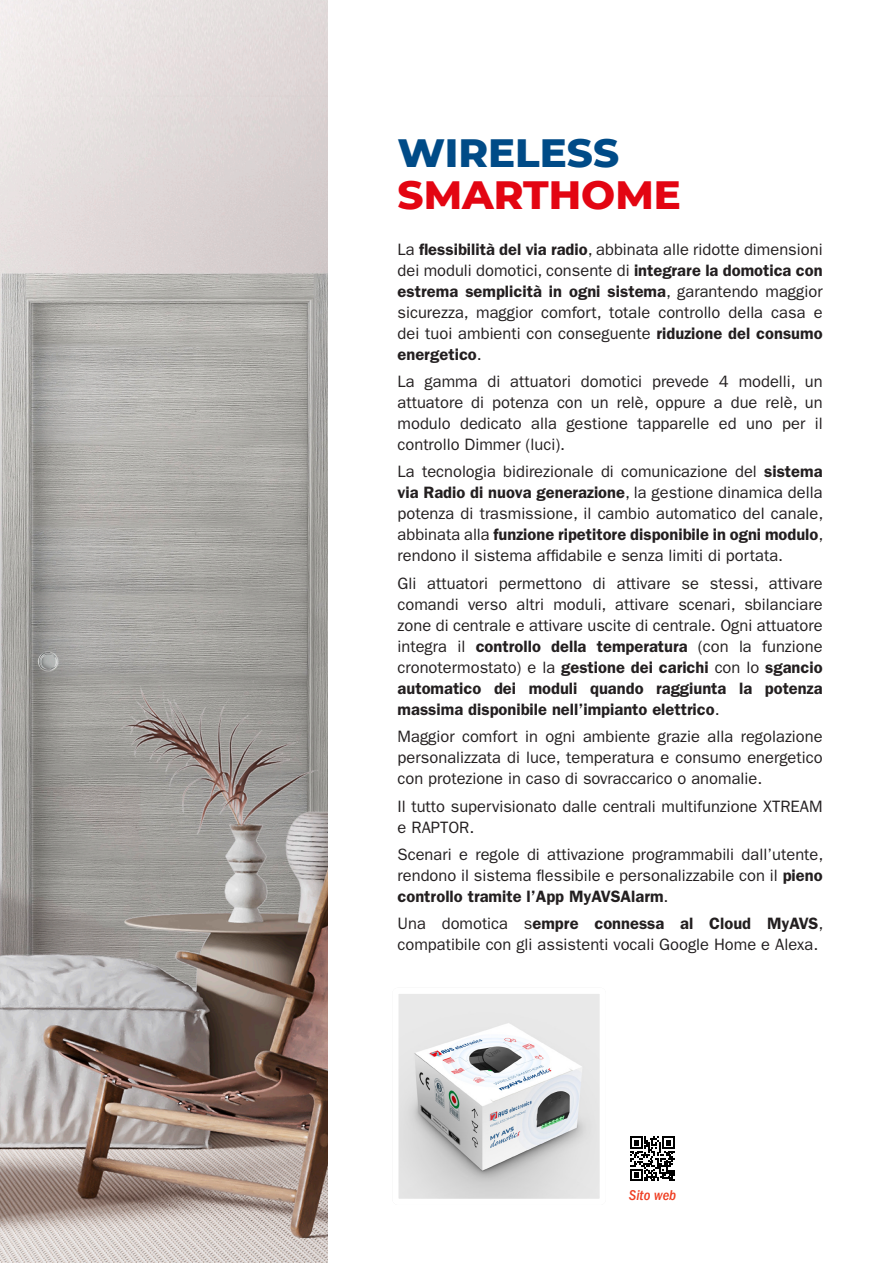
<style>
.page{position:relative;width:893px;height:1263px;background:#fff}
.page>*{position:absolute;margin:0;border:0;box-sizing:border-box;transform-origin:0 0}
.H2{font:800 40.35px/42.5px "Montserrat";color:#e30512}
.t1{font:16.5px/21px "Franklin Gothic";color:#231f20;text-align:justify}
.nome_prodotto{font:italic 500 condensed 14.7px "Franklin Gothic";color:#ef3e22}
.s1{color:#004b87}
.s2{font-weight:600}
</style>
<div class="page">
<img style="left:0;top:0;width:327px;height:1263px">
<img style="left:399px;top:995px;width:200px;height:203px">
<div style="left:392px;top:988px;width:214px;height:217px;border:6px solid #fff;border-radius:3px"></div>
<svg style="left:630px;top:1136px;width:45px;height:45px"></svg>
<p class="H2" style="left:398px;top:129px;width:285px"><span class="s1">WIRELESS<br></span>SMARTHOME</p>
<p class="t1" style="left:398px;top:239px;width:427px">La <span class="s2">flessibilità del via radio</span>, abbinata alle ridotte dimensioni dei moduli domotici, consente di <span class="s2">integrare la domotica con estrema semplicità in ogni sistema</span>, garantendo maggior sicurezza, maggior comfort, totale controllo della casa e dei tuoi ambienti con conseguente <span class="s2">riduzione del consumo energetico</span>.</p>
<p class="t1" style="left:398px;top:371px;width:427px">La gamma di attuatori domotici prevede 4 modelli, un attuatore di potenza con un relè, oppure a due relè, un modulo dedicato alla gestione tapparelle ed uno per il controllo Dimmer (luci).</p>
<p class="t1" style="left:398px;top:461px;width:427px">La tecnologia bidirezionale di comunicazione del <span class="s2">sistema via Radio di nuova generazione</span>, la gestione dinamica della potenza di trasmissione, il cambio automatico del canale, abbinata alla <span class="s2">funzione ripetitore disponibile in ogni modulo</span>, rendono il sistema affidabile e senza limiti di portata.</p>
<p class="t1" style="left:398px;top:573px;width:427px">Gli attuatori permettono di attivare se stessi, attivare comandi verso altri moduli, attivare scenari, sbilanciare zone di centrale e attivare uscite di centrale. Ogni attuatore integra il <span class="s2">controllo della temperatura</span> (con la funzione cronotermostato) e la <span class="s2">gestione dei carichi</span> con lo <span class="s2">sgancio automatico dei moduli quando raggiunta la potenza massima disponibile nell’impianto elettrico</span>.</p>
<p class="t1" style="left:398px;top:726px;width:426px">Maggior comfort in ogni ambiente grazie alla regolazione personalizzata di luce, temperatura e consumo energetico con protezione in caso di sovraccarico o anomalie.</p>
<p class="t1" style="left:398px;top:796px;width:426px">Il tutto supervisionato dalle centrali multifunzione XTREAM e RAPTOR.</p>
<p class="t1" style="left:398px;top:844px;width:427px">Scenari e regole di attivazione programmabili dall’utente, rendono il sistema flessibile e personalizzabile con il <span class="s2">pieno controllo tramite l’App MyAVSAlarm</span>.</p>
<p class="t1" style="left:398px;top:913px;width:427px">Una domotica s<span class="s2">empre connessa al Cloud MyAVS</span>, compatibile con gli assistenti vocali Google Home e Alexa.</p>
<p class="nome_prodotto" style="left:629px;top:1186px;width:49px">Sito web</p>
</div>
